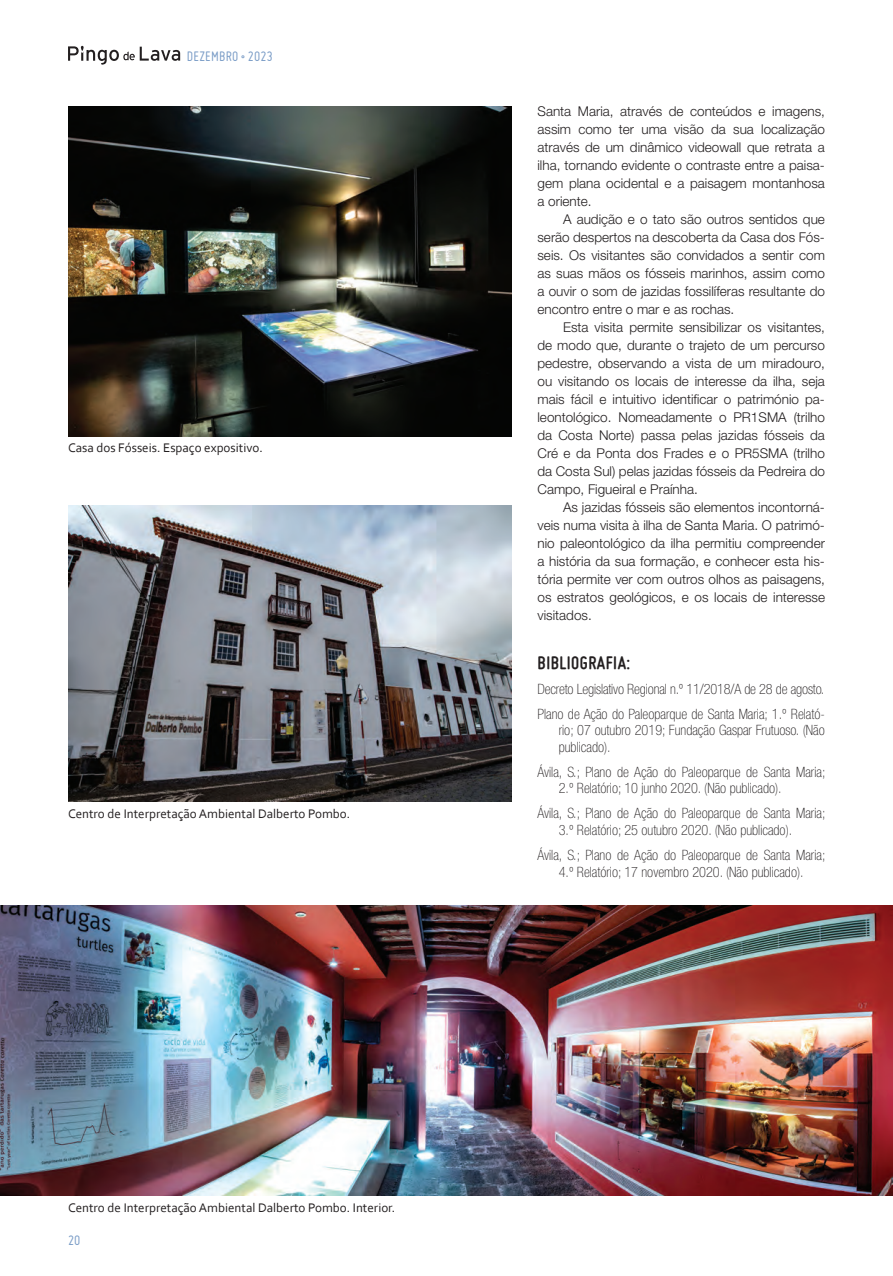
<style>
.page{position:relative;width:893px;height:1276px;background:#fff}
.page>*{position:absolute;margin:0;border:0;box-sizing:border-box;transform-origin:0 0}
.miso13{font:700 19.5px "Miso";letter-spacing:.025em;color:#231f20}
.t1{font:15px "Miso";letter-spacing:.015em;color:#7b9dc7}
.bibliografia{font:100 condensed 14.25px/16.5px "Helvetica Neue LT Std";color:#231f20}
.txt-pr{font:300 13.5px/18px "Helvetica Neue LT Std";color:#231f20;text-align:justify}
.legenda-neto{font:13.05px "Corbel";color:#231f20}
</style>
<div class="page">
<svg style="left:68px;top:46px;width:112px;height:19px"></svg>
<img style="left:0;top:905px;width:893px;height:290px">
<img style="left:68px;top:505px;width:444px;height:297px">
<img style="left:68px;top:106px;width:444px;height:330px">
<p class="t1" style="left:187px;top:48px;width:87px">DEZEMBRO • 2023</p>
<p class="legenda-neto" style="left:68px;top:439px;width:196px">Casa dos Fósseis. Espaço expositivo.</p>
<p class="legenda-neto" style="left:68px;top:805px;width:284px">Centro de Interpretação Ambiental Dalberto Pombo.</p>
<p class="legenda-neto" style="left:68px;top:1199px;width:329px">Centro de Interpretação Ambiental Dalberto Pombo. Interior.</p>
<p class="t1" style="left:68px;top:1231px;width:14px">20</p>
<p class="txt-pr" style="left:537px;top:102px;width:289px">Santa Maria, através de conteúdos e imagens, assim como ter uma visão da sua localização através de um dinâmico videowall que retrata a ilha, tornando evidente o contraste entre a paisa&shy;gem plana ocidental e a paisagem montanhosa a oriente.</p>
<p class="txt-pr" style="left:537px;top:210px;width:289px;text-indent:26px">A audição e o tato são outros sentidos que serão despertos na descoberta da Casa dos Fós&shy;seis. Os visitantes são convidados a sentir com as suas mãos os fósseis marinhos, assim como a ouvir o som de jazidas fossilíferas resultante do encontro entre o mar e as rochas.</p>
<p class="txt-pr" style="left:537px;top:318px;width:289px;text-indent:26px">Esta visita permite sensibilizar os visitantes, de modo que, durante o trajeto de um percurso pedestre, observando a vista de um miradouro, ou visitando os locais de interesse da ilha, seja mais fácil e intuitivo identificar o património pa&shy;leontológico. Nomeadamente o PR1SMA (trilho da Costa Norte) passa pelas jazidas fósseis da Cré e da Ponta dos Frades e o PR5SMA (trilho da Costa Sul) pelas jazidas fósseis da Pedreira do Campo, Figueiral e Praínha.</p>
<p class="txt-pr" style="left:537px;top:498px;width:289px;text-indent:26px">As jazidas fósseis são elementos incontorná&shy;veis numa visita à ilha de Santa Maria. O patrimó&shy;nio paleontológico da ilha permitiu compreender a história da sua formação, e conhecer esta his&shy;tória permite ver com outros olhos as paisagens, os estratos geológicos, e os locais de interesse visitados.</p>
<p class="miso13" style="left:538px;top:651px;width:94px">BIBLIOGRAFIA:</p>
<p class="bibliografia" style="left:537px;top:680px;width:288px">Decreto Legislativo Regional n.º 11/2018/A de 28 de agosto.</p>
<p class="bibliografia" style="left:559px;top:705px;width:268px;text-align:justify;text-indent:-21px">Plano de Ação do Paleoparque de Santa Maria; 1.º Relató&shy;rio; 07 outubro 2019; Fundação Gaspar Frutuoso. (Não publicado).</p>
<p class="bibliografia" style="left:559px;top:763px;width:268px;text-indent:-21px">Ávila, S.; Plano de Ação do Paleoparque de Santa Maria;<br>2.º Relatório; 10 junho 2020. (Não publicado).</p>
<p class="bibliografia" style="left:559px;top:805px;width:268px;text-indent:-21px">Ávila, S.; Plano de Ação do Paleoparque de Santa Maria;<br>3.º Relatório; 25 outubro 2020. (Não publicado).</p>
<p class="bibliografia" style="left:537px;top:846px;width:289px;text-align:center">Ávila, S.; Plano de Ação do Paleoparque de Santa Maria;<br>4.º Relatório; 17 novembro 2020. (Não publicado).</p>
</div>
